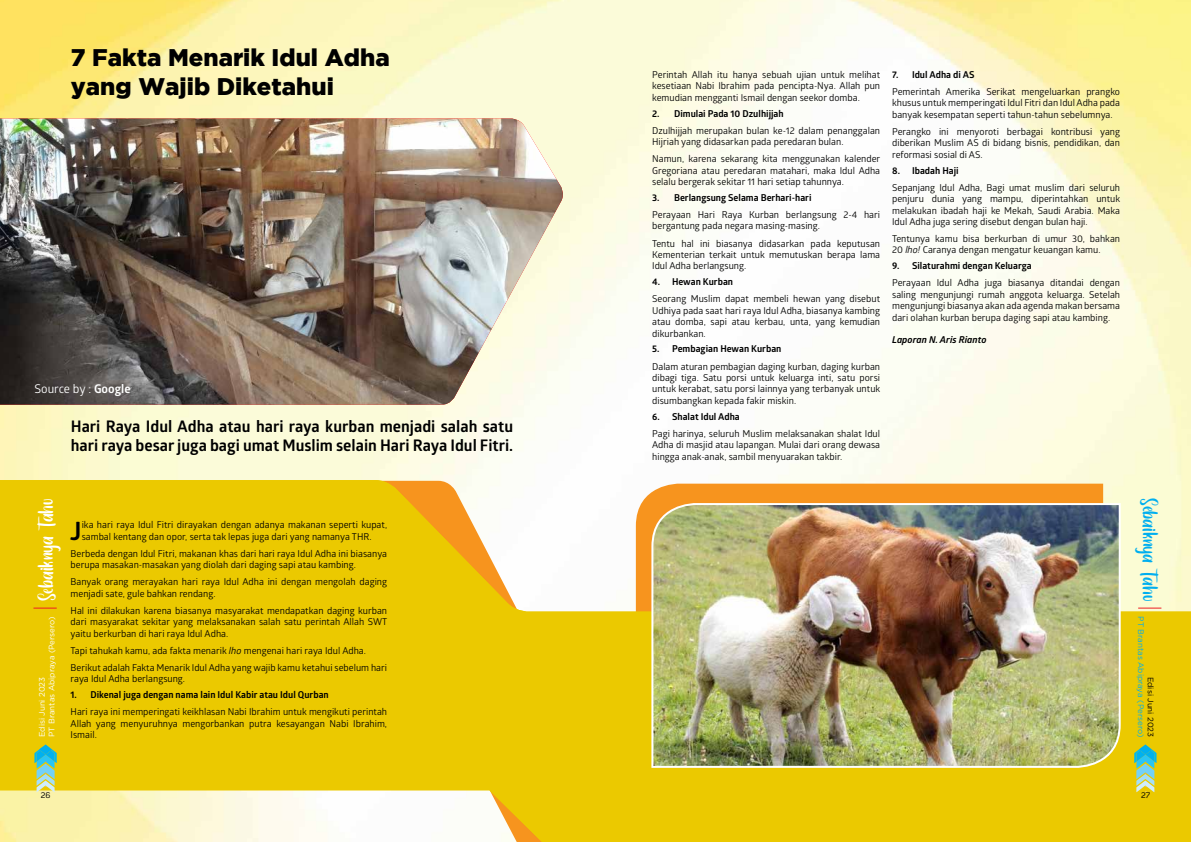
<style>
.page{position:relative;width:1191px;height:842px;background:#fff}
.page>*{position:absolute;margin:0;border:0;box-sizing:border-box;transform-origin:0 0}
.t1{font:700 25.3px "Glober";color:#000}
.t2{font:900 24px/28.8px "Gotham";color:#000}
.t3{font:22px "Puisi Adinda";color:#fff}
.t4{font:22px "Puisi Adinda";color:#00aeef}
.t5{font:700 16px/19.2px "Glober";color:#000}
.t6{font:12px "Glober";letter-spacing:-.005em;color:#fff}
.t7{font:9.5px/11.4px "Glober";color:#000;text-align:justify}
.t8{font:700 9.5px "Glober";color:#000}
.t9{font:italic 700 9.5px "Glober";color:#000}
.t10{font:8px/9.6px "Gotham";color:#fff}
.t11{font:8px "Gotham";color:#00aeef}
.t12{font:8px "Gotham";color:#000}
.t13{font:8px "Diavlo";color:#000}
.s1{font-weight:700}
.s2{font-style:italic}
</style>
<div class="page">
<img style="left:0;top:0;width:1191px;height:480px">
<img style="left:0;top:119px;width:565px;height:286px">
<svg style="left:0;top:480px;width:1191px;height:362px;background:#eecf2c"></svg>
<svg style="left:33px;top:608px;width:24px;height:1px"></svg>
<svg style="left:1138px;top:608px;width:23px;height:1px"></svg>
<img style="left:650px;top:502px;width:471px;height:267px">
<svg style="left:1134px;top:744px;width:22px;height:48px"></svg>
<svg style="left:34px;top:744px;width:23px;height:48px"></svg>
<h2 class="t2" style="left:71px;top:42px;width:320px">7 Fakta Menarik Idul Adha yang Wajib Diketahui</h2>
<p class="t6" style="left:34px;top:380px;width:98px">Source by : <span class="s1">Google</span></p>
<h3 class="t5" style="left:71px;top:416px;width:444px">Hari Raya Idul Adha atau hari raya kurban menjadi salah satu hari raya besar juga bagi umat Muslim selain Hari Raya Idul Fitri.</h3>
<p class="t7" style="left:652px;top:69px;width:229px">Perintah Allah itu hanya sebuah ujian untuk melihat kesetiaan Nabi Ibrahim pada pencipta-Nya. Allah pun kemudian mengganti Ismail dengan seekor domba.</p>
<p class="t8" style="left:652px;top:107px;width:133px">2. Dimulai Pada 10 Dzulhijjah</p>
<p class="t7" style="left:652px;top:124px;width:229px">Dzulhijjah merupakan bulan ke-12 dalam penanggalan<br>Hijriah yang didasarkan pada peredaran bulan.</p>
<p class="t7" style="left:652px;top:153px;width:230px">Namun, karena sekarang kita menggunakan kalender Gregoriana atau peredaran matahari, maka Idul Adha selalu bergerak sekitar 11 hari setiap tahunnya.</p>
<p class="t8" style="left:652px;top:191px;width:161px">3. Berlangsung Selama Berhari-hari</p>
<p class="t7" style="left:652px;top:209px;width:229px">Perayaan Hari Raya Kurban berlangsung 2-4 hari bergantung pada negara masing-masing.</p>
<p class="t7" style="left:652px;top:237px;width:229px">Tentu hal ini biasanya didasarkan pada keputusan Kementerian terkait untuk memutuskan berapa lama Idul Adha berlangsung.</p>
<p class="t8" style="left:652px;top:275px;width:82px">4. Hewan Kurban</p>
<p class="t7" style="left:652px;top:293px;width:229px">Seorang Muslim dapat membeli hewan yang disebut Udhiya pada saat hari raya Idul Adha, biasanya kambing atau domba, sapi atau kerbau, unta, yang kemudian dikurbankan.</p>
<p class="t8" style="left:652px;top:342px;width:131px">5. Pembagian Hewan Kurban</p>
<p class="t7" style="left:652px;top:360px;width:229px">Dalam aturan pembagian daging kurban, daging kurban dibagi tiga. Satu porsi untuk keluarga inti, satu porsi untuk kerabat, satu porsi lainnya yang terbanyak untuk disumbangkan kepada fakir miskin.</p>
<p class="t8" style="left:652px;top:410px;width:89px">6. Shalat Idul Adha</p>
<p class="t7" style="left:652px;top:427px;width:229px">Pagi harinya, seluruh Muslim melaksanakan shalat Idul Adha di masjid atau lapangan. Mulai dari orang dewasa hingga anak-anak, sambil menyuarakan takbir.</p>
<p class="t8" style="left:892px;top:68px;width:84px">7. Idul Adha di AS</p>
<p class="t7" style="left:892px;top:86px;width:229px">Pemerintah Amerika Serikat mengeluarkan prangko khusus untuk memperingati Idul Fitri dan Idul Adha pada banyak kesempatan seperti tahun-tahun sebelumnya.</p>
<p class="t7" style="left:892px;top:125px;width:229px">Perangko ini menyoroti berbagai kontribusi yang diberikan Muslim AS di bidang bisnis, pendidikan, dan reformasi sosial di AS.</p>
<p class="t8" style="left:892px;top:164px;width:68px">8. Ibadah Haji</p>
<p class="t7" style="left:892px;top:181px;width:229px">Sepanjang Idul Adha, Bagi umat muslim dari seluruh penjuru dunia yang mampu, diperintahkan untuk melakukan ibadah haji ke Mekah, Saudi Arabia. Maka Idul Adha juga sering disebut dengan bulan haji.</p>
<p class="t7" style="left:892px;top:233px;width:229px">Tentunya kamu bisa berkurban di umur 30, bahkan<br>20 <span class="s2">lho!</span> Caranya dengan mengatur keuangan kamu.</p>
<p class="t8" style="left:892px;top:259px;width:141px">9. Silaturahmi dengan Keluarga</p>
<p class="t7" style="left:892px;top:277px;width:229px">Perayaan Idul Adha juga biasanya ditandai dengan saling mengunjungi rumah anggota keluarga. Setelah mengunjungi biasanya akan ada agenda makan bersama dari olahan kurban berupa daging sapi atau kambing.</p>
<p class="t9" style="left:892px;top:333px;width:96px">Laporan N. Aris Rianto</p>
<h3 class="t3" style="left:34px;top:601px;width:104px;rotate:-90deg">Sebaiknya Tahu</h3>
<h3 class="t4" style="left:1161px;top:498px;width:104px;rotate:90deg">Sebaiknya Tahu</h3>
<h1 class="t1" style="left:70px;top:513px;width:13px">J</h1>
<p class="t7" style="left:82px;top:519px;width:307px">ika hari raya Idul Fitri dirayakan dengan adanya makanan seperti kupat, sambal kentang dan opor, serta tak lepas juga dari yang namanya THR.</p>
<p class="t7" style="left:71px;top:547px;width:318px">Berbeda dengan Idul Fitri, makanan khas dari hari raya Idul Adha ini biasanya berupa masakan-masakan yang diolah dari daging sapi atau kambing.</p>
<p class="t7" style="left:71px;top:576px;width:318px">Banyak orang merayakan hari raya Idul Adha ini dengan mengolah daging menjadi sate, gule bahkan rendang.</p>
<p class="t7" style="left:71px;top:604px;width:318px">Hal ini dilakukan karena biasanya masyarakat mendapatkan daging kurban dari masyarakat sekitar yang melaksanakan salah satu perintah Allah SWT yaitu berkurban di hari raya Idul Adha.</p>
<p class="t7" style="left:71px;top:641px;width:318px;line-height:17.1px">Tapi tahukah kamu, ada fakta menarik <span class="s2">lho</span> mengenai hari raya Idul Adha.<br>Berikut adalah Fakta Menarik Idul Adha yang wajib kamu ketahui sebelum hari</p>
<p class="t7" style="left:71px;top:673px;width:116px">raya Idul Adha berlangsung.</p>
<p class="t8" style="left:71px;top:688px;width:260px">1. Dikenal juga dengan nama lain Idul Kabir atau Idul Qurban</p>
<p class="t7" style="left:71px;top:706px;width:318px">Hari raya ini memperingati keikhlasan Nabi Ibrahim untuk mengikuti perintah Allah yang menyuruhnya mengorbankan putra kesayangan Nabi Ibrahim, Ismail.</p>
<p class="t10" style="left:37px;top:737px;width:122px;rotate:-90deg">Edisi Juni 2023<br>PT Brantas Abipraya (Persero)</p>
<p class="t11" style="left:1146px;top:616px;width:122px;rotate:90deg">PT Brantas Abipraya (Persero)</p>
<p class="t12" style="left:1155px;top:677px;width:62px;rotate:90deg">Edisi Juni 2023</p>
<p class="t13" style="left:41px;top:790px;width:11px">26</p>
<p class="t13" style="left:1141px;top:790px;width:11px">27</p>
</div>
